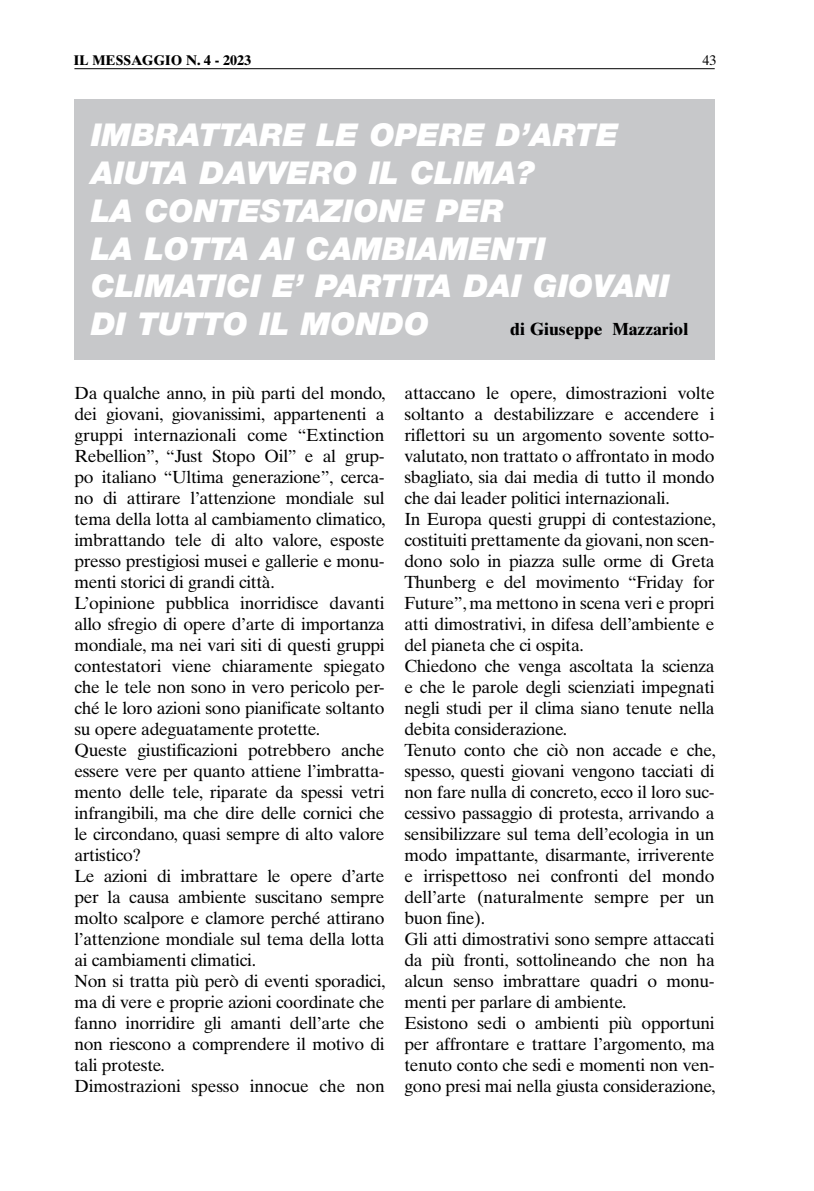
<style>
.page{position:relative;width:814px;height:1191px;background:#fff}
.page>*{position:absolute;margin:0;border:0;box-sizing:border-box;transform-origin:0 0}
.t1{font:italic 900 31.5px/37.8px "Helvetica Neue LT Std";color:#fff}
.t2{font:17.5px/21px "Times Ten";letter-spacing:-.02em;color:#000}
.t3{font:700 17.5px "Times Ten";color:#000}
.t4{font:700 14px "Times Ten";color:#000}
.t5{font:14px "Times Ten";color:#000}
</style>
<div class="page">
<hr style="left:74px;top:68px;width:640px;height:1px;background:#000">
<div style="left:74px;top:99px;width:640px;height:261px;background:#c7c8ca"></div>
<p class="t4" style="left:74px;top:51px;width:179px">IL MESSAGGIO N. 4 - 2023</p>
<p class="t5" style="left:702px;top:52px;width:15px">43</p>
<h1 class="t1" style="left:91px;top:115px;width:580px">IMBRATTARE LE OPERE D’ARTE<br>AIUTA DAVVERO IL CLIMA?<br>LA CONTESTAZIONE PER<br>LA LOTTA AI CAMBIAMENTI<br>CLIMATICI E’ PARTITA DAI GIOVANI<br>DI TUTTO IL MONDO</h1>
<p class="t3" style="left:510px;top:318px;width:179px">di Giuseppe Mazzariol</p>
<p class="t2" style="left:74px;top:382px;width:313px">Da qualche anno, in più parti del mondo, dei giovani, giovanissimi, appartenenti a gruppi internazionali come “Extinction Rebellion”, “Just Stopo Oil” e al grup&shy;po italiano “Ultima generazione”, cerca&shy;no di attirare l’attenzione mondiale sul tema della lotta al cambiamento climatico, imbrattando tele di alto valore, esposte presso prestigiosi musei e gallerie e monu&shy;menti storici di grandi città.<br>L’opinione pubblica inorridisce davanti allo sfregio di opere d’arte di importanza mondiale, ma nei vari siti di questi gruppi contestatori viene chiaramente spiegato che le tele non sono in vero pericolo per&shy;ché le loro azioni sono pianificate soltanto su opere adeguatamente protette.<br>Queste giustificazioni potrebbero anche essere vere per quanto attiene l’imbratta&shy;mento delle tele, riparate da spessi vetri infrangibili, ma che dire delle cornici che le circondano, quasi sempre di alto valore artistico?<br>Le azioni di imbrattare le opere d’arte per la causa ambiente suscitano sempre molto scalpore e clamore perché attirano l’attenzione mondiale sul tema della lotta ai cambiamenti climatici.<br>Non si tratta più però di eventi sporadici, ma di vere e proprie azioni coordinate che fanno inorridire gli amanti dell’arte che non riescono a comprendere il motivo di tali proteste.<br>Dimostrazioni spesso innocue che non</p>
<p class="t2" style="left:404px;top:382px;width:313px">attaccano le opere, dimostrazioni volte soltanto a destabilizzare e accendere i riflettori su un argomento sovente sotto&shy;valutato, non trattato o affrontato in modo sbagliato, sia dai media di tutto il mondo che dai leader politici internazionali.<br>In Europa questi gruppi di contestazione, costituiti prettamente da giovani, non scen&shy;dono solo in piazza sulle orme di Greta Thunberg e del movimento “Friday for Future”, ma mettono in scena veri e propri atti dimostrativi, in difesa dell’ambiente e del pianeta che ci ospita.<br>Chiedono che venga ascoltata la scienza e che le parole degli scienziati impegnati negli studi per il clima siano tenute nella debita considerazione.<br>Tenuto conto che ciò non accade e che, spesso, questi giovani vengono tacciati di non fare nulla di concreto, ecco il loro suc&shy;cessivo passaggio di protesta, arrivando a sensibilizzare sul tema dell’ecologia in un modo impattante, disarmante, irriverente e irrispettoso nei confronti del mondo dell’arte (naturalmente sempre per un buon fine).<br>Gli atti dimostrativi sono sempre attaccati da più fronti, sottolineando che non ha alcun senso imbrattare quadri o monu&shy;menti per parlare di ambiente.<br>Esistono sedi o ambienti più opportuni per affrontare e trattare l’argomento, ma tenuto conto che sedi e momenti non ven&shy;gono presi mai nella giusta considerazione,</p>
</div>
